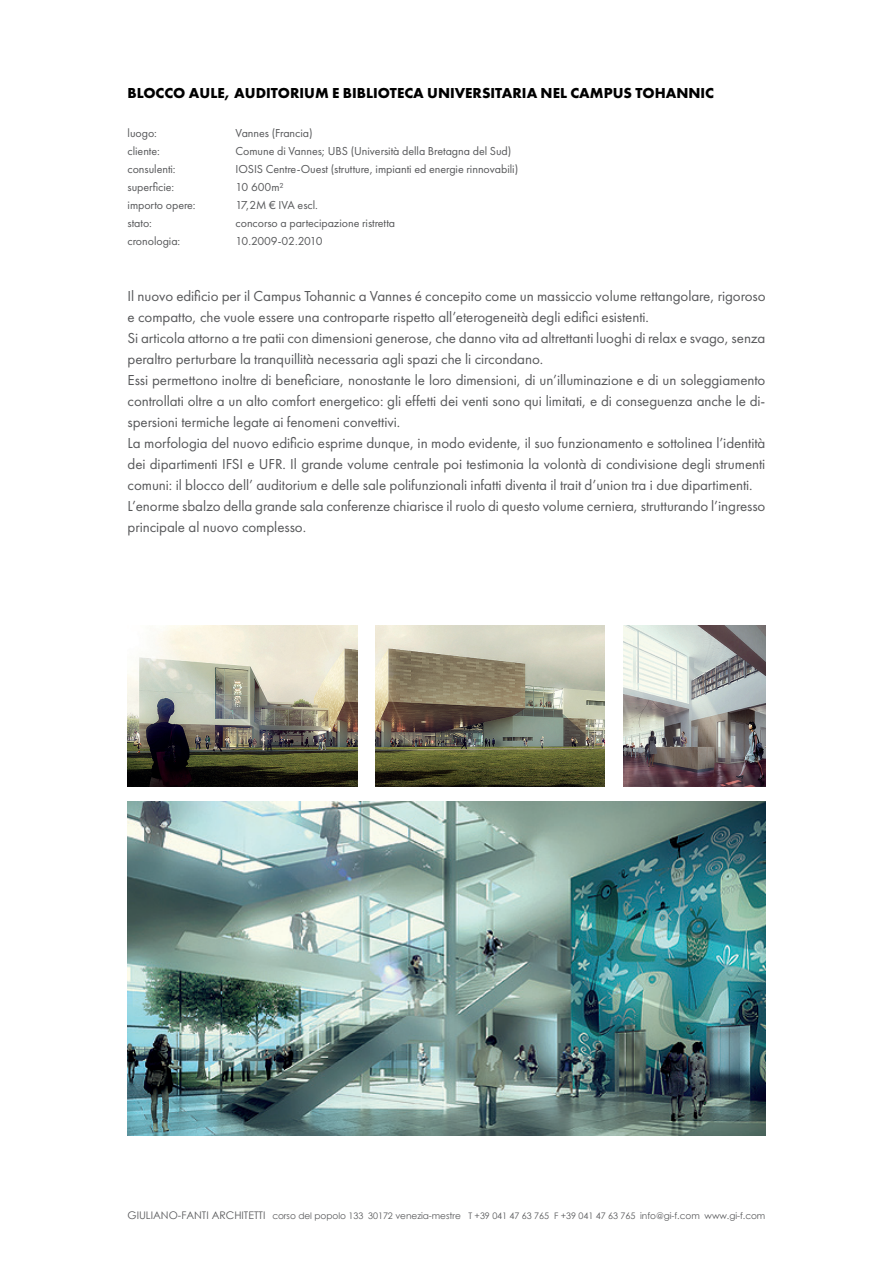
<style>
.page{position:relative;width:893px;height:1263px;background:#fff}
.page>*{position:absolute;margin:0;border:0;box-sizing:border-box;transform-origin:0 0}
.t1{font:15px/21px "Futura PT";letter-spacing:-.005em;color:#57585a}
.t2{font:700 15px "Futura PT";color:#000}
.t3{font:12px "Futura PT";letter-spacing:-.005em;color:#57585a}
.t4{font:12px "Futura PT";letter-spacing:-.03em;color:#57585a}
.t5{font:9px "Century Gothic";letter-spacing:-.005em;color:#57585a}
.s1{font-size:10.5px}
</style>
<div class="page">
<img style="left:128px;top:625px;width:229px;height:162px">
<img style="left:128px;top:801px;width:637px;height:334px">
<img style="left:375px;top:625px;width:230px;height:162px">
<img style="left:623px;top:625px;width:142px;height:162px">
<p class="t2" style="left:128px;top:83px;width:588px">BLOCCO AULE, AUDITORIUM E BIBLIOTECA UNIVERSITARIA NEL CAMPUS TOHANNIC</p>
<p class="t3" style="left:128px;top:126px;width:31px">luogo:</p>
<p class="t3" style="left:236px;top:126px;width:78px">Vannes (Francia)</p>
<p class="t3" style="left:128px;top:144px;width:34px">cliente:</p>
<p class="t3" style="left:236px;top:144px;width:277px">Comune di Vannes; UBS (Università della Bretagna del Sud)</p>
<p class="t3" style="left:128px;top:162px;width:50px">consulenti:</p>
<p class="t3" style="left:236px;top:162px;width:284px">IOSIS Centre-Ouest (strutture, impianti ed energie rinnovabili)</p>
<p class="t3" style="left:128px;top:180px;width:48px">superficie:</p>
<p class="t3" style="left:236px;top:180px;width:50px">10 600m²</p>
<p class="t3" style="left:128px;top:198px;width:70px">importo opere:</p>
<p class="t3" style="left:236px;top:198px;width:84px">17,2M € IVA escl.</p>
<p class="t3" style="left:128px;top:216px;width:26px">stato:</p>
<p class="t3" style="left:236px;top:216px;width:161px">concorso a partecipazione ristretta</p>
<p class="t3" style="left:128px;top:234px;width:54px">cronologia:</p>
<p class="t4" style="left:236px;top:234px;width:88px">10.2009-02.2010</p>
<p class="t1" style="left:128px;top:285px;width:639px">Il nuovo edificio per il Campus Tohannic a Vannes é concepito come un massiccio volume rettangolare, rigoroso e compatto, che vuole essere una controparte rispetto all’eterogeneità degli edifici esistenti.</p>
<p class="t1" style="left:128px;top:327px;width:639px">Si articola attorno a tre patii con dimensioni generose, che danno vita ad altrettanti luoghi di relax e svago, senza peraltro perturbare la tranquillità necessaria agli spazi che li circondano.</p>
<p class="t1" style="left:128px;top:369px;width:639px;text-align:justify">Essi permettono inoltre di beneficiare, nonostante le loro dimensioni, di un’illuminazione e di un soleggiamento controllati oltre a un alto comfort energetico: gli effetti dei venti sono qui limitati, e di conseguenza anche le di&shy;spersioni termiche legate ai fenomeni convettivi.</p>
<p class="t1" style="left:128px;top:432px;width:639px;text-align:justify">La morfologia del nuovo edificio esprime dunque, in modo evidente, il suo funzionamento e sottolinea l’identità dei dipartimenti IFSI e UFR. Il grande volume centrale poi testimonia la volontà di condivisione degli strumenti comuni: il blocco dell’ auditorium e delle sale polifunzionali infatti diventa il trait d’union tra i due dipartimenti.</p>
<p class="t1" style="left:128px;top:495px;width:639px">L’enorme sbalzo della grande sala conferenze chiarisce il ruolo di questo volume cerniera, strutturando l’ingresso principale al nuovo complesso.</p>
<p class="t5" style="left:128px;top:1209px;width:639px"><span class="s1">GIULIANO-FANTI ARCHITETTI</span> corso del popolo 133 30172 venezia-mestre T +39 041 47 63 765 F +39 041 47 63 765 info@gi-f.com www.gi-f.com</p>
</div>
